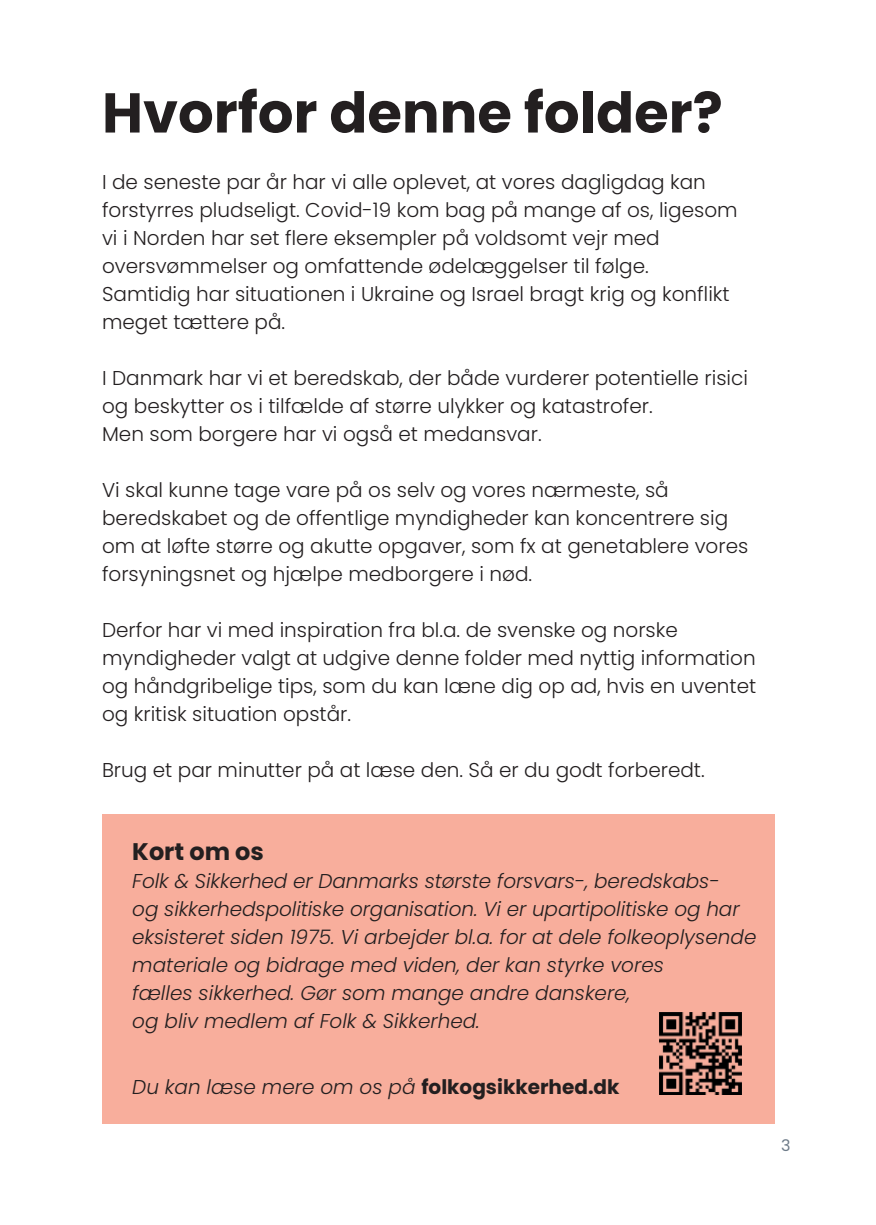
<style>
.page{position:relative;width:876px;height:1225px;background:#fff}
.page>*{position:absolute;margin:0;border:0;box-sizing:border-box;transform-origin:0 0}
.t1{font:700 56px "Poppins";color:#231f20}
.t2{font:700 24px "Poppins";color:#231f20}
.t3{font:300 20px/28px "Poppins";color:#231f20}
.t4{font:italic 300 20px/28px "Poppins";color:#231f20}
.t5{font:16px "Poppins";color:#6d7b88}
.s1{font-weight:700;font-style:normal}
</style>
<div class="page">
<div style="left:102px;top:814px;width:673px;height:309px;background:#f8ae9c"></div>
<img style="left:659px;top:1012px;width:83px;height:82px">
<h1 class="t1" style="left:102px;top:80px;width:622px">Hvorfor denne folder?</h1>
<p class="t3" style="left:102px;top:168px;width:637px">I de seneste par år har vi alle oplevet, at vores dagligdag kan forstyrres pludseligt. Covid-19 kom bag på mange af os, ligesom vi i Norden har set flere eksempler på voldsomt vejr med oversvømmelser og omfattende ødelæggelser til følge.<br>Samtidig har situationen i Ukraine og Israel bragt krig og konflikt meget tættere på.</p>
<p class="t3" style="left:102px;top:364px;width:647px">I Danmark har vi et beredskab, der både vurderer potentielle risici og beskytter os i tilfælde af større ulykker og katastrofer.<br>Men som borgere har vi også et medansvar.</p>
<p class="t3" style="left:102px;top:476px;width:648px">Vi skal kunne tage vare på os selv og vores nærmeste, så beredskabet og de offentlige myndigheder kan koncentrere sig om at løfte større og akutte opgaver, som fx at genetablere vores forsyningsnet og hjælpe medborgere i nød.</p>
<p class="t3" style="left:102px;top:616px;width:656px">Derfor har vi med inspiration fra bl.a. de svenske og norske myndigheder valgt at udgive denne folder med nyttig information og håndgribelige tips, som du kan læne dig op ad, hvis en uventet og kritisk situation opstår.</p>
<p class="t3" style="left:102px;top:756px;width:604px">Brug et par minutter på at læse den. Så er du godt forberedt.</p>
<p class="t2" style="left:132px;top:838px;width:133px">Kort om os</p>
<p class="t4" style="left:132px;top:867px;width:626px">Folk &amp; Sikkerhed er Danmarks største forsvars-, beredskabs-<br>og sikkerhedspolitiske organisation. Vi er upartipolitiske og har eksisteret siden 1975. Vi arbejder bl.a. for at dele folkeoplysende materiale og bidrage med viden, der kan styrke vores<br>fælles sikkerhed. Gør som mange andre danskere,<br>og bliv medlem af Folk &amp; Sikkerhed.</p>
<p class="t4" style="left:132px;top:1073px;width:489px">Du kan læse mere om os på <span class="s1">folkogsikkerhed.dk</span></p>
<p class="t5" style="left:781px;top:1136px;width:11px">3</p>
</div>
